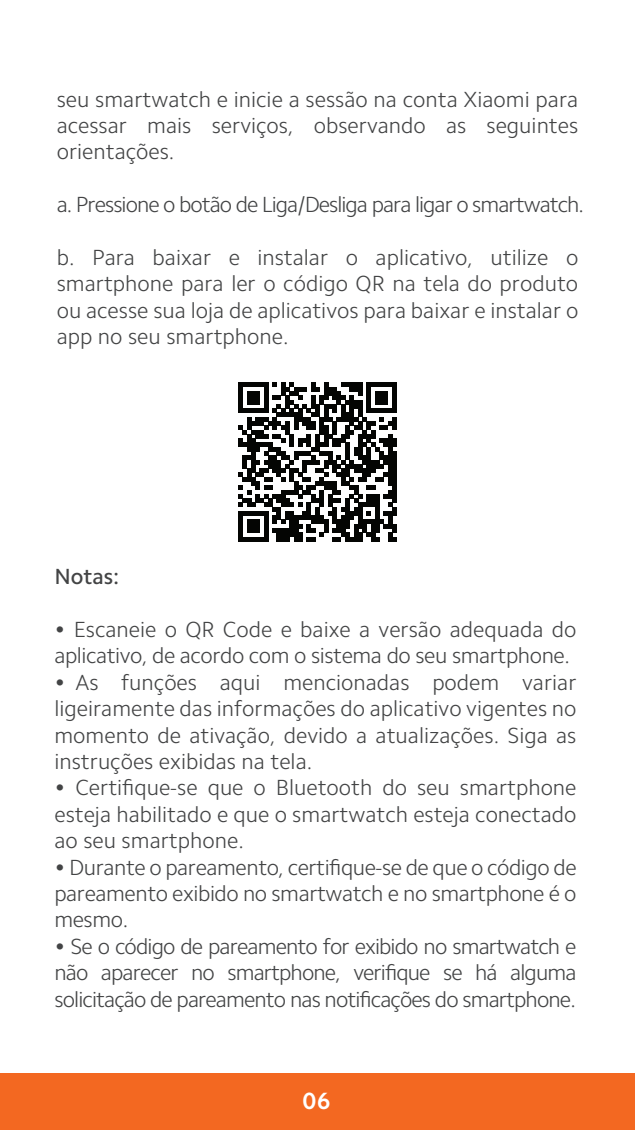
<style>
.page{position:relative;width:635px;height:1130px;background:#fff}
.page>*{position:absolute;margin:0;border:0;box-sizing:border-box;transform-origin:0 0}
.t1{font:700 23.6px "Camphor Pro";color:#fff}
.t2{font:300 22px/26.4px "Camphor Pro";color:#434445;text-align:justify}
.t3{font:300 22px/26.4px "Camphor Pro";letter-spacing:-.02em;color:#434445}
.t4{font:300 22px "Camphor Pro";letter-spacing:-.045em;color:#434445}
.t5{font:500 22px "Camphor Pro";color:#434445}
</style>
<div class="page">
<div style="left:0;top:1073px;width:635px;height:56px;background:#f36821"></div>
<svg style="left:238px;top:383px;width:159px;height:158px"></svg>
<p class="t2" style="left:57px;top:86px;width:523px">seu smartwatch e inicie a sessão na conta Xiaomi para acessar mais serviços, observando as seguintes orientações.</p>
<p class="t4" style="left:57px;top:191px;width:529px">a. Pressione o botão de Liga/Desliga para ligar o smartwatch.</p>
<p class="t2" style="left:57px;top:244px;width:523px">b. Para baixar e instalar o aplicativo, utilize o smartphone para ler o código QR na tela do produto ou acesse sua loja de aplicativos para baixar e instalar o app no seu smartphone.</p>
<p class="t5" style="left:54px;top:563px;width:66px">Notas:</p>
<p class="t3" style="left:54px;top:616px;width:524px">• Escaneie o QR Code e baixe a versão adequada do aplicativo, de acordo com o sistema do seu smartphone.</p>
<p class="t2" style="left:54px;top:669px;width:524px">• As funções aqui mencionadas podem variar ligeiramente das informações do aplicativo vigentes no momento de ativação, devido a atualizações. Siga as instruções exibidas na tela.</p>
<p class="t2" style="left:54px;top:774px;width:524px">• Certifique-se que o Bluetooth do seu smartphone esteja habilitado e que o smartwatch esteja conectado ao seu smartphone.</p>
<p class="t2" style="left:54px;top:853px;width:524px">• Durante o pareamento, certifique-se de que o código de pareamento exibido no smartwatch e no smartphone é o mesmo.</p>
<p class="t2" style="left:54px;top:933px;width:524px">• Se o código de pareamento for exibido no smartwatch e não aparecer no smartphone, verifique se há alguma solicitação de pareamento nas notificações do smartphone.</p>
<p class="t1" style="left:303px;top:1087px;width:29px">06</p>
</div>
